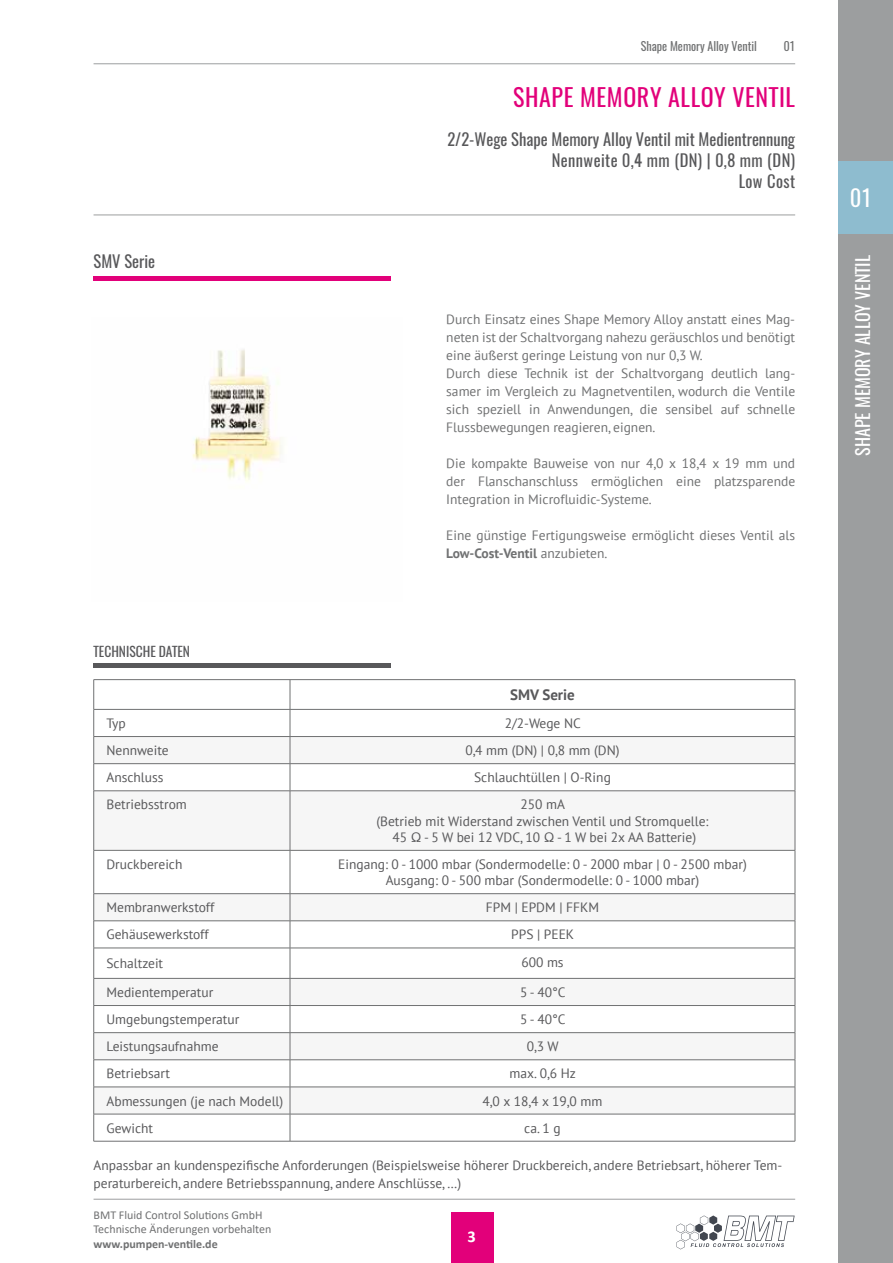
<style>
.page{position:relative;width:893px;height:1263px;background:#fff}
.page>*{position:absolute;margin:0;border:0;box-sizing:border-box;transform-origin:0 0}
.t1{font:24px "Oswald";letter-spacing:.025em;color:#e2007a}
.t2{font:22.5px "Oswald";color:#fff}
.t3{font:18px "Oswald";color:#fff}
.t4{font:16.5px/21px "Oswald";color:#58585a;text-align:right}
.t5{font:700 16.5px "Calibri";color:#fff}
.t6{font:700 15px "PT Sans";color:#58585a}
.t7{font:13.5px/16.2px "PT Sans";color:#58585a;text-align:center}
.t8{font:13.5px/18px "PT Sans";color:#707172}
.t9{font:13.5px "Oswald";color:#58585a}
.t10{font:12px/14.4px "Calibri";color:#707172}
.t11{font:12px "Oswald";color:#707172}
.t12{font:700 12px "Calibri";color:#707172}
.s1{font-weight:700}
</style>
<div class="page">
<div style="left:451px;top:1212px;width:42px;height:51px;background:#e2007a"></div>
<div style="left:838px;top:0;width:55px;height:1263px;background:#9c9e9f"></div>
<hr style="left:94px;top:64px;width:701px;height:1px;background:#9c9e9f">
<hr style="left:94px;top:1199px;width:701px;height:1px;background:#9c9e9f">
<svg style="left:676px;top:1215px;width:119px;height:34px"></svg>
<div style="left:838px;top:162px;width:55px;height:72px;background:#8ebccf"></div>
<img style="left:192px;top:349px;width:90px;height:133px">
<div style="left:94px;top:663px;width:297px;height:5px;background:#58585a"></div>
<svg style="left:94px;top:710px;width:701px;height:268px"></svg>
<svg style="left:94px;top:737px;width:701px;height:183px;fill:#f6f6f6"></svg>
<hr style="left:795px;top:791px;width:1px;height:59px;background:#707172">
<hr style="left:795px;top:850px;width:1px;height:43px;background:#707172">
<svg style="left:795px;top:894px;width:1px;height:54px"></svg>
<hr style="left:795px;top:948px;width:1px;height:30px;background:#707172">
<svg style="left:795px;top:680px;width:1px;height:111px"></svg>
<hr style="left:94px;top:736px;width:196px;height:1px;background:#707172">
<hr style="left:290px;top:736px;width:505px;height:1px;background:#707172">
<hr style="left:94px;top:763px;width:196px;height:1px;background:#707172">
<svg style="left:290px;top:680px;width:1px;height:110px"></svg>
<hr style="left:290px;top:763px;width:505px;height:1px;background:#707172">
<hr style="left:94px;top:790px;width:196px;height:1px;background:#707172">
<hr style="left:290px;top:791px;width:1px;height:59px;background:#707172">
<hr style="left:290px;top:790px;width:505px;height:1px;background:#707172">
<hr style="left:94px;top:850px;width:196px;height:1px;background:#707172">
<hr style="left:94px;top:893px;width:196px;height:1px;background:#707172">
<hr style="left:94px;top:920px;width:196px;height:1px;background:#707172">
<hr style="left:94px;top:948px;width:196px;height:1px;background:#707172">
<hr style="left:290px;top:948px;width:505px;height:1px;background:#707172">
<hr style="left:290px;top:850px;width:505px;height:1px;background:#707172">
<hr style="left:290px;top:850px;width:1px;height:43px;background:#707172">
<hr style="left:290px;top:948px;width:1px;height:30px;background:#707172">
<hr style="left:290px;top:893px;width:505px;height:1px;background:#707172">
<svg style="left:290px;top:894px;width:1px;height:54px"></svg>
<hr style="left:290px;top:920px;width:505px;height:1px;background:#707172">
<hr style="left:93px;top:791px;width:1px;height:59px;background:#707172">
<hr style="left:93px;top:850px;width:1px;height:43px;background:#707172">
<svg style="left:93px;top:894px;width:1px;height:54px"></svg>
<hr style="left:93px;top:948px;width:1px;height:30px;background:#707172">
<svg style="left:93px;top:978px;width:703px;height:163px"></svg>
<hr style="left:290px;top:1114px;width:505px;height:1px;background:#707172">
<hr style="left:94px;top:1141px;width:196px;height:1px;background:#707172">
<hr style="left:290px;top:1141px;width:505px;height:1px;background:#707172">
<hr style="left:94px;top:679px;width:196px;height:1px;background:#707172">
<svg style="left:93px;top:680px;width:1px;height:111px"></svg>
<hr style="left:290px;top:679px;width:505px;height:1px;background:#707172">
<hr style="left:94px;top:709px;width:196px;height:1px;background:#707172">
<hr style="left:290px;top:709px;width:505px;height:1px;background:#707172">
<div style="left:94px;top:276px;width:297px;height:5px;background:#e2007a"></div>
<hr style="left:94px;top:215px;width:701px;height:1px;background:#9c9e9f">
<p class="t11" style="left:641px;top:38px;width:118px">Shape Memory Alloy Ventil</p>
<p class="t11" style="left:784px;top:38px;width:13px">01</p>
<p class="t4" style="left:94px;top:251px;width:63px">SMV Serie</p>
<p class="t9" style="left:94px;top:642px;width:98px">TECHNISCHE DATEN</p>
<h1 class="t1" style="left:513px;top:81px;width:25px">Shape</h1>
<h1 class="t1" style="left:580px;top:81px;width:31px">Memory</h1>
<h1 class="t1" style="left:668px;top:81px;width:25px">Alloy</h1>
<h1 class="t1" style="left:732px;top:81px;width:24px">Ventil</h1>
<p class="t4" style="left:447px;top:128px;width:349px">2/2-Wege Shape Memory Alloy Ventil mit Medientrennung<br>Nennweite 0,4 mm (DN) | 0,8 mm (DN)<br>Low Cost</p>
<p class="t8" style="left:446px;top:310px;width:350px">Durch Einsatz eines Shape Memory Alloy anstatt eines Mag&shy;neten ist der Schaltvorgang nahezu geräuschlos und benötigt eine äußerst geringe Leistung von nur 0,3 W.<br>Durch diese Technik ist der Schaltvorgang deutlich lang&shy;samer im Vergleich zu Magnetventilen, wodurch die Ventile sich speziell in Anwendungen, die sensibel auf schnelle Flussbewegungen reagieren, eignen.</p>
<p class="t8" style="left:446px;top:454px;width:350px;text-align:justify">Die kompakte Bauweise von nur 4,0 x 18,4 x 19 mm und der Flanschanschluss ermöglichen eine platzsparende Integration in Microfluidic-Systeme.</p>
<p class="t8" style="left:446px;top:526px;width:350px">Eine günstige Fertigungsweise ermöglicht dieses Ventil als<br><span class="s1">Low-Cost-Ventil</span> anzubieten.</p>
<p class="t6" style="left:510px;top:685px;width:66px">SMV Serie</p>
<p class="t7" style="left:106px;top:715px;width:21px">Typ</p>
<p class="t7" style="left:505px;top:715px;width:78px">2/2-Wege NC</p>
<p class="t7" style="left:106px;top:742px;width:64px">Nennweite</p>
<p class="t7" style="left:465px;top:742px;width:156px">0,4 mm (DN) | 0,8 mm (DN)</p>
<p class="t7" style="left:106px;top:769px;width:59px">Anschluss</p>
<p class="t7" style="left:474px;top:769px;width:138px">Schlauchtüllen | O-Ring</p>
<p class="t7" style="left:106px;top:796px;width:82px">Betriebsstrom</p>
<p class="t7" style="left:376px;top:796px;width:334px">250 mA<br>(Betrieb mit Widerstand zwischen Ventil und Stromquelle:<br>45 Ω - 5 W bei 12 VDC, 10 Ω - 1 W bei 2x AA Batterie)</p>
<p class="t7" style="left:106px;top:856px;width:77px">Druckbereich</p>
<p class="t7" style="left:338px;top:856px;width:410px">Eingang: 0 - 1000 mbar (Sondermodelle: 0 - 2000 mbar | 0 - 2500 mbar)<br>Ausgang: 0 - 500 mbar (Sondermodelle: 0 - 1000 mbar)</p>
<p class="t7" style="left:106px;top:899px;width:109px">Membranwerkstoff</p>
<p class="t7" style="left:486px;top:899px;width:115px">FPM | EPDM | FFKM</p>
<p class="t7" style="left:106px;top:926px;width:104px">Gehäusewerkstoff</p>
<p class="t7" style="left:511px;top:926px;width:64px">PPS | PEEK</p>
<p class="t7" style="left:106px;top:955px;width:58px">Schaltzeit</p>
<p class="t7" style="left:521px;top:953px;width:44px">600 ms</p>
<p class="t7" style="left:106px;top:984px;width:108px">Medientemperatur</p>
<p class="t7" style="left:520px;top:984px;width:47px">5 - 40°C</p>
<p class="t7" style="left:106px;top:1011px;width:134px">Umgebungstemperatur</p>
<p class="t7" style="left:520px;top:1011px;width:47px">5 - 40°C</p>
<p class="t7" style="left:106px;top:1038px;width:114px">Leistungsaufnahme</p>
<p class="t7" style="left:527px;top:1038px;width:33px">0,3 W</p>
<p class="t7" style="left:106px;top:1065px;width:65px">Betriebsart</p>
<p class="t7" style="left:510px;top:1065px;width:68px">max. 0,6 Hz</p>
<p class="t7" style="left:106px;top:1092px;width:178px">Abmessungen (je nach Modell)</p>
<p class="t7" style="left:483px;top:1092px;width:121px">4,0 x 18,4 x 19,0 mm</p>
<p class="t7" style="left:106px;top:1119px;width:48px">Gewicht</p>
<p class="t7" style="left:524px;top:1119px;width:38px">ca. 1 g</p>
<p class="t7" style="left:94px;top:1156px;width:690px;line-height:18px;text-align:left">Anpassbar an kundenspezifische Anforderungen (Beispielsweise höherer Druckbereich, andere Betriebsart, höherer Tem&shy;peraturbereich, andere Betriebsspannung, andere Anschlüsse, …)</p>
<p class="t10" style="left:94px;top:1207px;width:179px">BMT Fluid Control Solutions GmbH<br>Technische Änderungen vorbehalten</p>
<p class="t12" style="left:94px;top:1235px;width:126px">www.pumpen-ventile.de</p>
<p class="t5" style="left:468px;top:1224px;width:10px">3</p>
<h2 class="t2" style="left:850px;top:183px;width:23px">01</h2>
<h3 class="t3" style="left:850px;top:456px;width:201px;rotate:-90deg">Shape Memory Alloy Ventil</h3>
</div>
